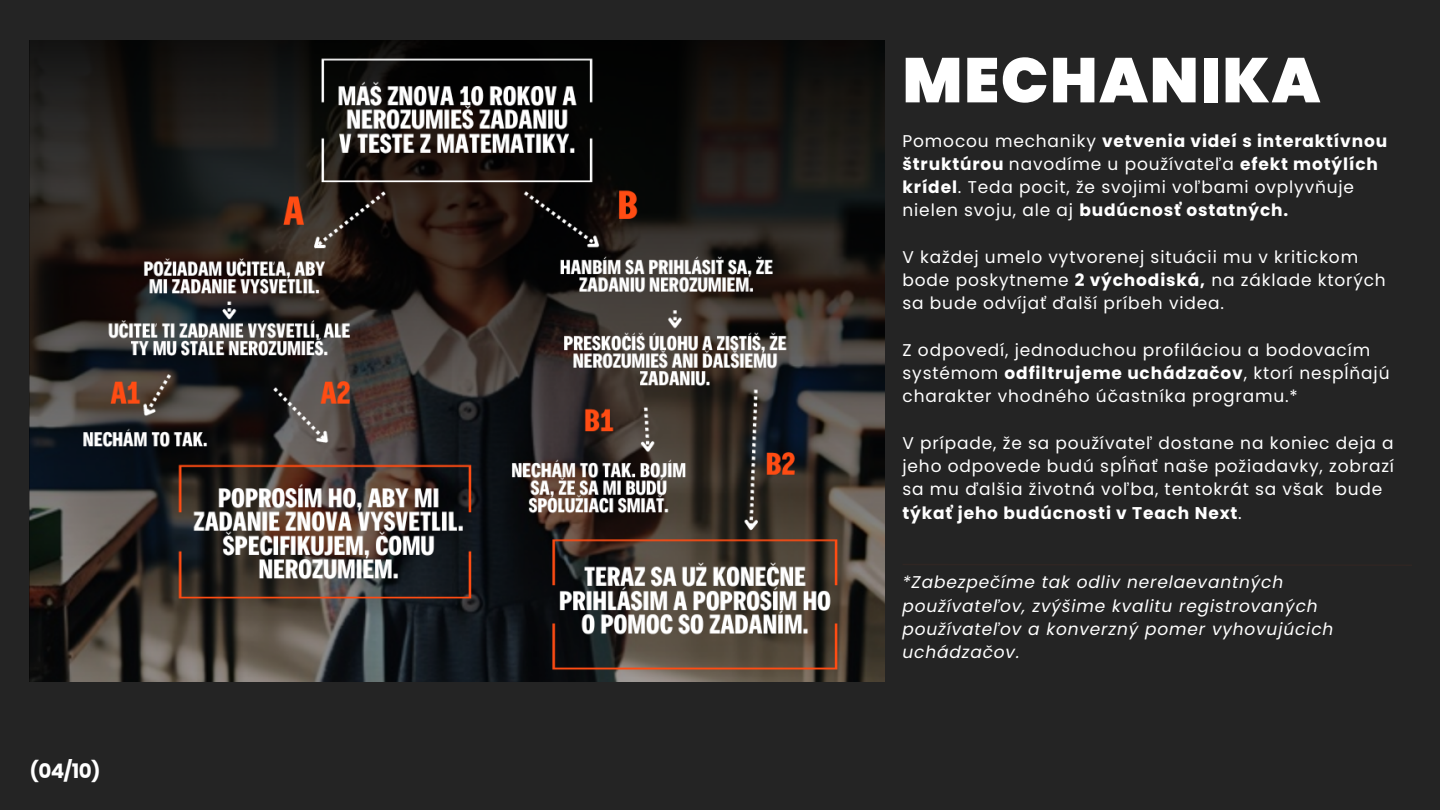
<style>
.page{position:relative;width:1440px;height:810px;background:#242424}
.page>*{position:absolute;margin:0;border:0;box-sizing:border-box;transform-origin:0 0}
.t1{font:900 63px "Poppins";letter-spacing:.025em;color:#fff}
.t2{font:700 20px "Poppins";color:#fff}
.t3{font:17px/23.2px "Poppins";letter-spacing:.05em;color:#fff}
.t4{font:italic 17px/23.2px "Poppins";letter-spacing:.05em;color:#fff}
.s1{font-weight:700}
</style>
<div class="page">
<img style="left:30px;top:41px;width:855px;height:641px">
<svg style="left:903px;top:564px;width:509px;height:2px"></svg>
<p class="t2" style="left:30px;top:757px;width:73px">(04/10)</p>
<h1 class="t1" style="left:903px;top:36px;width:419px">MECHANIKA</h1>
<p class="t3" style="left:903px;top:129px;width:486px">Pomocou mechaniky <span class="s1">vetvenia videí s interaktívnou štruktúrou</span> navodíme u používateľa <span class="s1">efekt motýlích krídel</span>. Teda pocit, že svojimi voľbami ovplyvňuje nielen svoju, ale aj <span class="s1">budúcnosť ostatných.</span></p>
<p class="t3" style="left:903px;top:245px;width:485px">V každej umelo vytvorenej situácii mu v kritickom bode poskytneme <span class="s1">2 východiská,</span> na základe ktorých sa bude odvíjať ďalší príbeh videa.</p>
<p class="t3" style="left:903px;top:338px;width:489px">Z odpovedí, jednoduchou profiláciou a bodovacím systémom <span class="s1">odfiltrujeme uchádzačov</span>, ktorí nespĺňajú charakter vhodného účastníka programu.*</p>
<p class="t3" style="left:903px;top:431px;width:493px">V prípade, že sa používateľ dostane na koniec deja a jeho odpovede budú spĺňať naše požiadavky, zobrazí sa mu ďalšia životná voľba, tentokrát sa však bude <span class="s1">týkať jeho budúcnosti v Teach Next</span>.</p>
<p class="t4" style="left:903px;top:571px;width:432px">*Zabezpečíme tak odliv nerelaevantných používateľov, zvýšime kvalitu registrovaných používateľov a konverzný pomer vyhovujúcich uchádzačov.</p>
</div>
